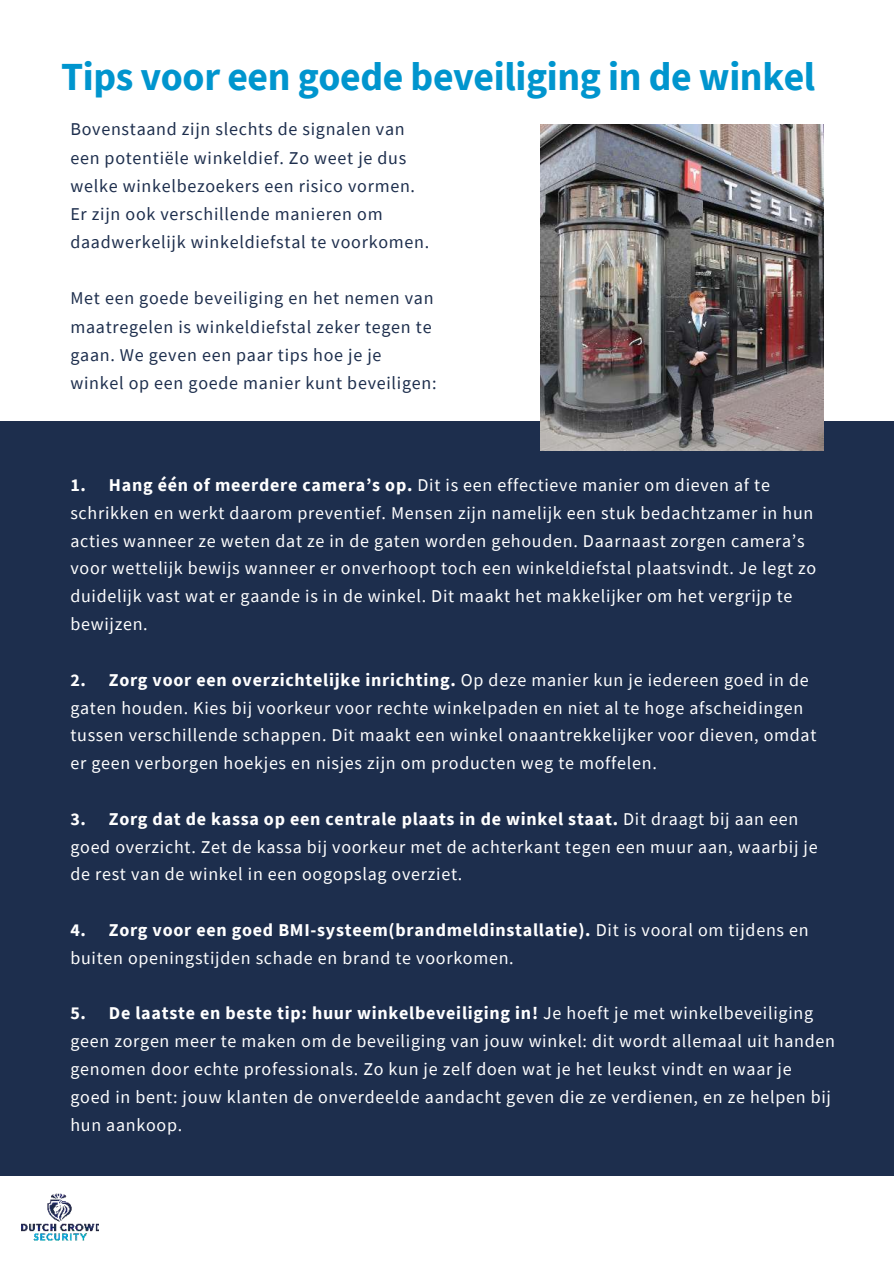
<style>
.page{position:relative;width:894px;height:1264px;background:#fff}
.page>*{position:absolute;margin:0;border:0;box-sizing:border-box;transform-origin:0 0}
.t1{font:700 39.75px "Source Sans Pro";letter-spacing:-.01em;color:#0095ce}
.t2{font:18px/27.8px "Source Sans Pro";letter-spacing:.04em;color:#fff}
.t3{font:18px/28.2px "Source Sans Pro";letter-spacing:.04em;color:#1d2e4d}
.t4{font:700 18px "Source Sans Pro";color:#fff}
.s1{font-weight:700}
</style>
<div class="page">
<div style="left:0;top:422px;width:893px;height:753px;background:#1d2e4d"></div>
<img style="left:540px;top:124px;width:283px;height:327px">
<img style="left:21px;top:1193px;width:78px;height:48px">
<h1 class="t1" style="left:61px;top:50px;width:755px">Tips voor een goede beveiliging in de winkel</h1>
<p class="t3" style="left:70px;top:115px;width:360px">Bovenstaand zijn slechts de signalen van een potentiële winkeldief. Zo weet je dus welke winkelbezoekers een risico vormen.<br>Er zijn ook verschillende manieren om daadwerkelijk winkeldiefstal te voorkomen.</p>
<p class="t3" style="left:70px;top:284px;width:367px">Met een goede beveiliging en het nemen van maatregelen is winkeldiefstal zeker tegen te gaan. We geven een paar tips hoe je je winkel op een goede manier kunt beveiligen:</p>
<p class="t2" style="left:70px;top:471px;width:747px;text-indent:39px"><span class="s1">Hang één of meerdere camera’s op.</span> Dit is een effectieve manier om dieven af te schrikken en werkt daarom preventief. Mensen zijn namelijk een stuk bedachtzamer in hun acties wanneer ze weten dat ze in de gaten worden gehouden. Daarnaast zorgen camera’s voor wettelijk bewijs wanneer er onverhoopt toch een winkeldiefstal plaatsvindt. Je legt zo duidelijk vast wat er gaande is in de winkel. Dit maakt het makkelijker om het vergrijp te bewijzen.</p>
<p class="t4" style="left:70px;top:667px;width:17px">2.</p>
<p class="t4" style="left:70px;top:473px;width:17px">1.</p>
<p class="t2" style="left:70px;top:665px;width:747px;text-indent:39px"><span class="s1">Zorg voor een overzichtelijke inrichting.</span> Op deze manier kun je iedereen goed in de gaten houden. Kies bij voorkeur voor rechte winkelpaden en niet al te hoge afscheidingen tussen verschillende schappen. Dit maakt een winkel onaantrekkelijker voor dieven, omdat er geen verborgen hoekjes en nisjes zijn om producten weg te moffelen.</p>
<p class="t4" style="left:70px;top:806px;width:17px">3.</p>
<p class="t2" style="left:70px;top:804px;width:748px;text-indent:39px"><span class="s1">Zorg dat de kassa op een centrale plaats in de winkel staat.</span> Dit draagt bij aan een goed overzicht. Zet de kassa bij voorkeur met de achterkant tegen een muur aan, waarbij je de rest van de winkel in een oogopslag overziet.</p>
<p class="t4" style="left:70px;top:917px;width:17px">4.</p>
<p class="t2" style="left:70px;top:916px;width:739px;text-indent:39px"><span class="s1">Zorg voor een goed BMI-systeem(brandmeldinstallatie).</span> Dit is vooral om tijdens en buiten openingstijden schade en brand te voorkomen.</p>
<p class="t4" style="left:70px;top:1001px;width:17px">5.</p>
<p class="t2" style="left:70px;top:999px;width:765px;text-indent:39px"><span class="s1">De laatste en beste tip: huur winkelbeveiliging in!</span> Je hoeft je met winkelbeveiliging geen zorgen meer te maken om de beveiliging van jouw winkel: dit wordt allemaal uit handen genomen door echte professionals. Zo kun je zelf doen wat je het leukst vindt en waar je goed in bent: jouw klanten de onverdeelde aandacht geven die ze verdienen, en ze helpen bij hun aankoop.</p>
</div>
